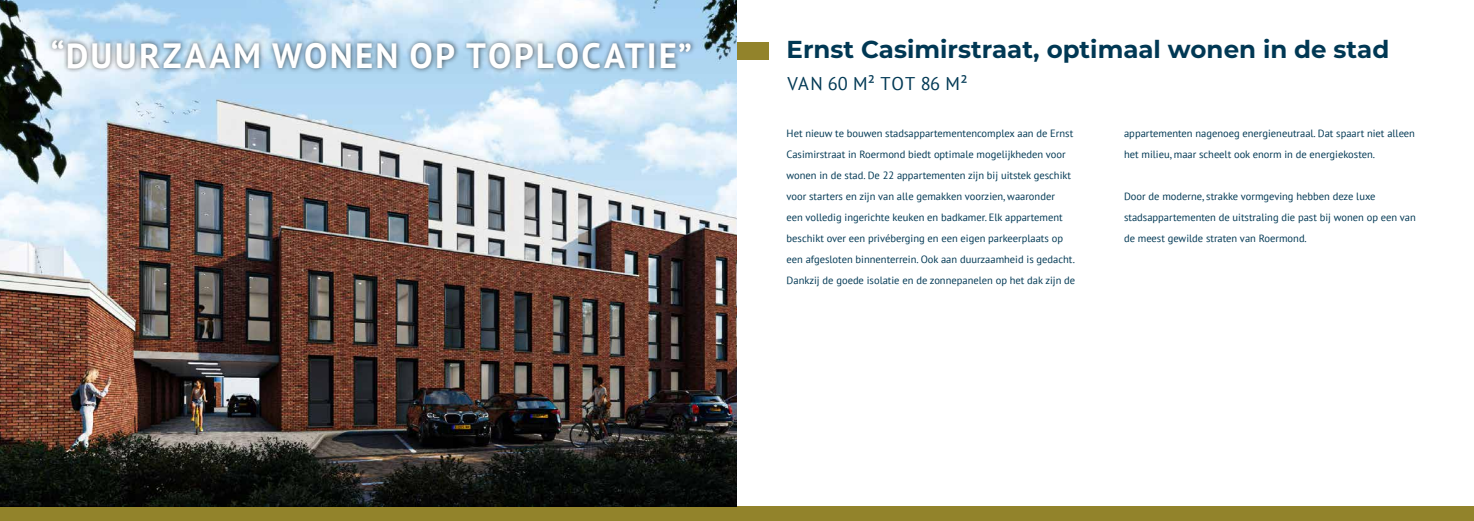
<style>
.page{position:relative;width:1474px;height:521px;background:#fff}
.page>*{position:absolute;margin:0;border:0;box-sizing:border-box;transform-origin:0 0}
.t1{font:700 35px "PT Sans";letter-spacing:.065em;color:#fff}
.t2{font:700 24.5px "Montserrat";color:#003854}
.t3{font:18.38px "PT Sans";letter-spacing:.02em;color:#003854}
.t4{font:10.5px/21px "PT Sans";color:#003854}
</style>
<div class="page">
<div style="left:737px;top:506px;width:736px;height:15px;background:#92832b"></div>
<div style="left:737px;top:42px;width:31px;height:18px;background:#92832b"></div>
<div style="left:0;top:506px;width:737px;height:15px;background:#92832b"></div>
<img style="left:0;top:0;width:737px;height:506px">
<div style="left:47px;top:36px;width:648px;height:38px;background:#000;opacity:.65"></div>
<h1 class="t1" style="left:51px;top:33px;width:642px">“DUURZAAM WONEN OP TOPLOCATIE”</h1>
<h2 class="t2" style="left:786px;top:32px;width:604px">Ernst Casimirstraat, optimaal wonen in de stad</h2>
<h3 class="t3" style="left:787px;top:72px;width:182px">VAN 60 M² TOT 86 M²</h3>
<p class="t4" style="left:1124px;top:122px;width:292px">appartementen nagenoeg energieneutraal. Dat spaart niet alleen het milieu, maar scheelt ook enorm in de energiekosten.</p>
<p class="t4" style="left:1124px;top:185px;width:293px">Door de moderne, strakke vormgeving hebben deze luxe stadsappartementen de uitstraling die past bij wonen op een van de meest gewilde straten van Roermond.</p>
<p class="t4" style="left:786px;top:122px;width:290px">Het nieuw te bouwen stadsappartementencomplex aan de Ernst Casimirstraat in Roermond biedt optimale mogelijkheden voor wonen in de stad. De 22 appartementen zijn bij uitstek geschikt voor starters en zijn van alle gemakken voorzien, waaronder<br>een volledig ingerichte keuken en badkamer. Elk appartement beschikt over een privéberging en een eigen parkeerplaats op een afgesloten binnenterrein. Ook aan duurzaamheid is gedacht.<br>Dankzij de goede isolatie en de zonnepanelen op het dak zijn de</p>
</div>
